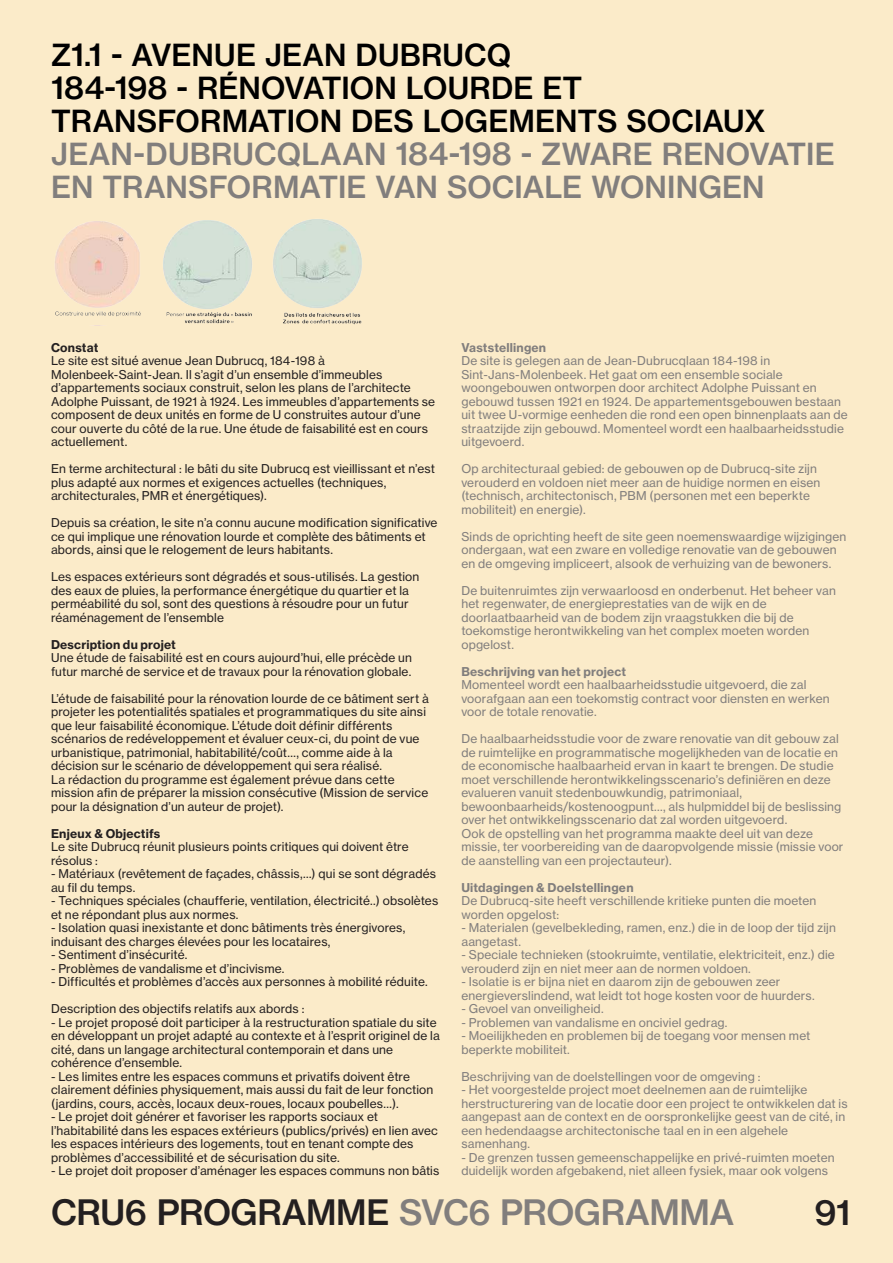
<style>
.page{position:relative;width:893px;height:1263px;background:#fbebc9}
.page>*{position:absolute;margin:0;border:0;box-sizing:border-box;transform-origin:0 0}
.t1{font:34.5px "N Haas Grotesk TX Pro 65 Md";letter-spacing:-.015em;color:#231f20}
._30pt_Display_Medium{font:30px/33px "N Haas Grotesk TX Pro 65 Md";color:#817e7d}
._30pt_Display_Medium-2{font:30px "N Haas Grotesk TX Pro 65 Md";letter-spacing:.005em;color:#000}
._9pt_Text_Medium_2{font:12px/13.5px "N Haas Grotesk TX Pro 55 Rg";letter-spacing:.015em;color:#231f20}
._9pt_Text_Medium_2-2{font:12px/13.5px "N Haas Grotesk TX Pro 55 Rg";letter-spacing:.015em;color:#817e7d}
._9pt_Text_Medium_2-3{font:12px "N Haas Grotesk TX Pro 75 Bd";letter-spacing:.02em;color:#817e7d}
._9pt_Text_Medium_2-4{font:12px "N Haas Grotesk TX Pro 75 Bd";letter-spacing:.015em;color:#231f20}
.s1{color:#000}
.s2{color:#817e7d}
</style>
<div class="page">
<img style="left:163px;top:220px;width:89px;height:104px">
<img style="left:55px;top:221px;width:86px;height:96px">
<img style="left:273px;top:219px;width:89px;height:106px">
<p class="_30pt_Display_Medium-2" style="left:51px;top:36px;width:461px">Z1.1 - AVENUE JEAN DUBRUCQ</p>
<p class="_30pt_Display_Medium" style="left:51px;top:71px;width:785px"><span class="s1">184-198 - RÉNOVATION LOURDE ET TRANSFORMATION DES LOGEMENTS SOCIAUX </span>JEAN-DUBRUCQLAAN 184-198 - ZWARE RENOVATIE EN TRANSFORMATIE VAN SOCIALE WONINGEN</p>
<p class="_9pt_Text_Medium_2-4" style="left:51px;top:340px;width:49px">Constat</p>
<p class="_9pt_Text_Medium_2" style="left:51px;top:354px;width:386px">Le site est situé avenue Jean Dubrucq, 184-198 à Molenbeek-Saint-Jean. Il s’agit d’un ensemble d’immeubles d’appartements sociaux construit, selon les plans de l’architecte Adolphe Puissant, de 1921 à 1924. Les immeubles d’appartements se composent de deux unités en forme de U construites autour d’une cour ouverte du côté de la rue. Une étude de faisabilité est en cours actuellement.</p>
<p class="_9pt_Text_Medium_2" style="left:51px;top:462px;width:385px">En terme architectural : le bâti du site Dubrucq est vieillissant et n’est plus adapté aux normes et exigences actuelles (techniques, architecturales, PMR et énergétiques).</p>
<p class="_9pt_Text_Medium_2" style="left:51px;top:516px;width:388px">Depuis sa création, le site n’a connu aucune modification significative ce qui implique une rénovation lourde et complète des bâtiments et abords, ainsi que le relogement de leurs habitants.</p>
<p class="_9pt_Text_Medium_2" style="left:51px;top:570px;width:370px">Les espaces extérieurs sont dégradés et sous-utilisés. La gestion des eaux de pluies, la performance énergétique du quartier et la perméabilité du sol, sont des questions à résoudre pour un futur réaménagement de l’ensemble</p>
<p class="_9pt_Text_Medium_2-4" style="left:51px;top:637px;width:126px">Description du projet</p>
<p class="_9pt_Text_Medium_2" style="left:51px;top:651px;width:363px">Une étude de faisabilité est en cours aujourd’hui, elle précède un futur marché de service et de travaux pour la rénovation globale.</p>
<p class="_9pt_Text_Medium_2" style="left:51px;top:692px;width:379px">L’étude de faisabilité pour la rénovation lourde de ce bâtiment sert à projeter les potentialités spatiales et programmatiques du site ainsi que leur faisabilité économique. L’étude doit définir différents scénarios de redéveloppement et évaluer ceux-ci, du point de vue urbanistique, patrimonial, habitabilité/coût…, comme aide à la décision sur le scénario de développement qui sera réalisé.</p>
<p class="_9pt_Text_Medium_2" style="left:51px;top:773px;width:379px">La rédaction du programme est également prévue dans cette mission afin de préparer la mission consécutive (Mission de service pour la désignation d’un auteur de projet).</p>
<p class="_9pt_Text_Medium_2-4" style="left:51px;top:826px;width:111px">Enjeux &amp; Objectifs</p>
<p class="_9pt_Text_Medium_2" style="left:51px;top:840px;width:359px">Le site Dubrucq réunit plusieurs points critiques qui doivent être résolus :</p>
<p class="_9pt_Text_Medium_2" style="left:51px;top:867px;width:386px">- Matériaux (revêtement de façades, châssis,…) qui se sont dégradés au fil du temps.</p>
<p class="_9pt_Text_Medium_2" style="left:51px;top:894px;width:389px">- Techniques spéciales (chaufferie, ventilation, électricité..) obsolètes et ne répondant plus aux normes.</p>
<p class="_9pt_Text_Medium_2" style="left:51px;top:921px;width:356px">- Isolation quasi inexistante et donc bâtiments très énergivores, induisant des charges élevées pour les locataires,</p>
<p class="_9pt_Text_Medium_2" style="left:51px;top:948px;width:138px">- Sentiment d’insécurité.</p>
<p class="_9pt_Text_Medium_2" style="left:51px;top:962px;width:235px">- Problèmes de vandalisme et d’incivisme.</p>
<p class="_9pt_Text_Medium_2" style="left:51px;top:975px;width:378px">- Difficultés et problèmes d’accès aux personnes à mobilité réduite.</p>
<p class="_9pt_Text_Medium_2" style="left:51px;top:1002px;width:255px">Description des objectifs relatifs aux abords :</p>
<p class="_9pt_Text_Medium_2" style="left:51px;top:1016px;width:390px">- Le projet proposé doit participer à la restructuration spatiale du site en développant un projet adapté au contexte et à l’esprit originel de la cité, dans un langage architectural contemporain et dans une cohérence d’ensemble.</p>
<p class="_9pt_Text_Medium_2" style="left:51px;top:1070px;width:384px">- Les limites entre les espaces communs et privatifs doivent être clairement définies physiquement, mais aussi du fait de leur fonction (jardins, cours, accès, locaux deux-roues, locaux poubelles…).</p>
<p class="_9pt_Text_Medium_2" style="left:51px;top:1110px;width:388px">- Le projet doit générer et favoriser les rapports sociaux et l’habitabilité dans les espaces extérieurs (publics/privés) en lien avec les espaces intérieurs des logements, tout en tenant compte des problèmes d’accessibilité et de sécurisation du site.</p>
<p class="_9pt_Text_Medium_2" style="left:51px;top:1164px;width:390px">- Le projet doit proposer d’aménager les espaces communs non bâtis</p>
<p class="_9pt_Text_Medium_2-3" style="left:461px;top:340px;width:86px">Vaststellingen</p>
<p class="_9pt_Text_Medium_2-2" style="left:461px;top:354px;width:388px">De site is gelegen aan de Jean-Dubrucqlaan 184-198 in Sint-Jans-Molenbeek. Het gaat om een ensemble sociale woongebouwen ontworpen door architect Adolphe Puissant en gebouwd tussen 1921 en 1924. De appartementsgebouwen bestaan uit twee U-vormige eenheden die rond een open binnenplaats aan de straatzijde zijn gebouwd. Momenteel wordt een haalbaarheidsstudie uitgevoerd.</p>
<p class="_9pt_Text_Medium_2-2" style="left:461px;top:462px;width:360px">Op architecturaal gebied: de gebouwen op de Dubrucq-site zijn verouderd en voldoen niet meer aan de huidige normen en eisen (technisch, architectonisch, PBM (personen met een beperkte mobiliteit) en energie).</p>
<p class="_9pt_Text_Medium_2-2" style="left:461px;top:530px;width:387px">Sinds de oprichting heeft de site geen noemenswaardige wijzigingen ondergaan, wat een zware en volledige renovatie van de gebouwen en de omgeving impliceert, alsook de verhuizing van de bewoners.</p>
<p class="_9pt_Text_Medium_2-2" style="left:461px;top:584px;width:376px">De buitenruimtes zijn verwaarloosd en onderbenut. Het beheer van het regenwater, de energieprestaties van de wijk en de doorlaatbaarheid van de bodem zijn vraagstukken die bij de toekomstige herontwikkeling van het complex moeten worden opgelost.</p>
<p class="_9pt_Text_Medium_2-3" style="left:461px;top:664px;width:166px">Beschrijving van het project</p>
<p class="_9pt_Text_Medium_2-2" style="left:461px;top:678px;width:370px">Momenteel wordt een haalbaarheidsstudie uitgevoerd, die zal voorafgaan aan een toekomstig contract voor diensten en werken voor de totale renovatie.</p>
<p class="_9pt_Text_Medium_2-2" style="left:461px;top:732px;width:382px">De haalbaarheidsstudie voor de zware renovatie van dit gebouw zal de ruimtelijke en programmatische mogelijkheden van de locatie en de economische haalbaarheid ervan in kaart te brengen. De studie moet verschillende herontwikkelingsscenario’s definiëren en deze evalueren vanuit stedenbouwkundig, patrimoniaal, bewoonbaarheids/kostenoogpunt..., als hulpmiddel bij de beslissing over het ontwikkelingsscenario dat zal worden uitgevoerd.</p>
<p class="_9pt_Text_Medium_2-2" style="left:461px;top:827px;width:384px">Ook de opstelling van het programma maakte deel uit van deze missie, ter voorbereiding van de daaropvolgende missie (missie voor de aanstelling van een projectauteur).</p>
<p class="_9pt_Text_Medium_2-3" style="left:461px;top:880px;width:174px">Uitdagingen &amp; Doelstellingen</p>
<p class="_9pt_Text_Medium_2-2" style="left:461px;top:894px;width:356px">De Dubrucq-site heeft verschillende kritieke punten die moeten worden opgelost:</p>
<p class="_9pt_Text_Medium_2-2" style="left:461px;top:921px;width:376px">- Materialen (gevelbekleding, ramen, enz.) die in de loop der tijd zijn aangetast.</p>
<p class="_9pt_Text_Medium_2-2" style="left:461px;top:948px;width:375px">- Speciale technieken (stookruimte, ventilatie, elektriciteit, enz.) die verouderd zijn en niet meer aan de normen voldoen.</p>
<p class="_9pt_Text_Medium_2-2" style="left:461px;top:975px;width:355px">- Isolatie is er bijna niet en daarom zijn de gebouwen zeer energieverslindend, wat leidt tot hoge kosten voor de huurders.</p>
<p class="_9pt_Text_Medium_2-2" style="left:461px;top:1002px;width:144px">- Gevoel van onveiligheid.</p>
<p class="_9pt_Text_Medium_2-2" style="left:461px;top:1016px;width:268px">- Problemen van vandalisme en onciviel gedrag.</p>
<p class="_9pt_Text_Medium_2-2" style="left:461px;top:1029px;width:351px">- Moeilijkheden en problemen bij de toegang voor mensen met beperkte mobiliteit.</p>
<p class="_9pt_Text_Medium_2-2" style="left:461px;top:1070px;width:301px">Beschrijving van de doelstellingen voor de omgeving :</p>
<p class="_9pt_Text_Medium_2-2" style="left:461px;top:1083px;width:388px">- Het voorgestelde project moet deelnemen aan de ruimtelijke herstructurering van de locatie door een project te ontwikkelen dat is aangepast aan de context en de oorspronkelijke geest van de cité, in een hedendaagse architectonische taal en in een algehele samenhang.</p>
<p class="_9pt_Text_Medium_2-2" style="left:461px;top:1151px;width:375px">- De grenzen tussen gemeenschappelijke en privé-ruimten moeten duidelijk worden afgebakend, niet alleen fysiek, maar ook volgens</p>
<h1 class="t1" style="left:51px;top:1190px;width:685px">CRU6 PROGRAMME <span class="s2">SVC6 PROGRAMMA</span></h1>
<h1 class="t1" style="left:815px;top:1190px;width:37px">91</h1>
</div>
